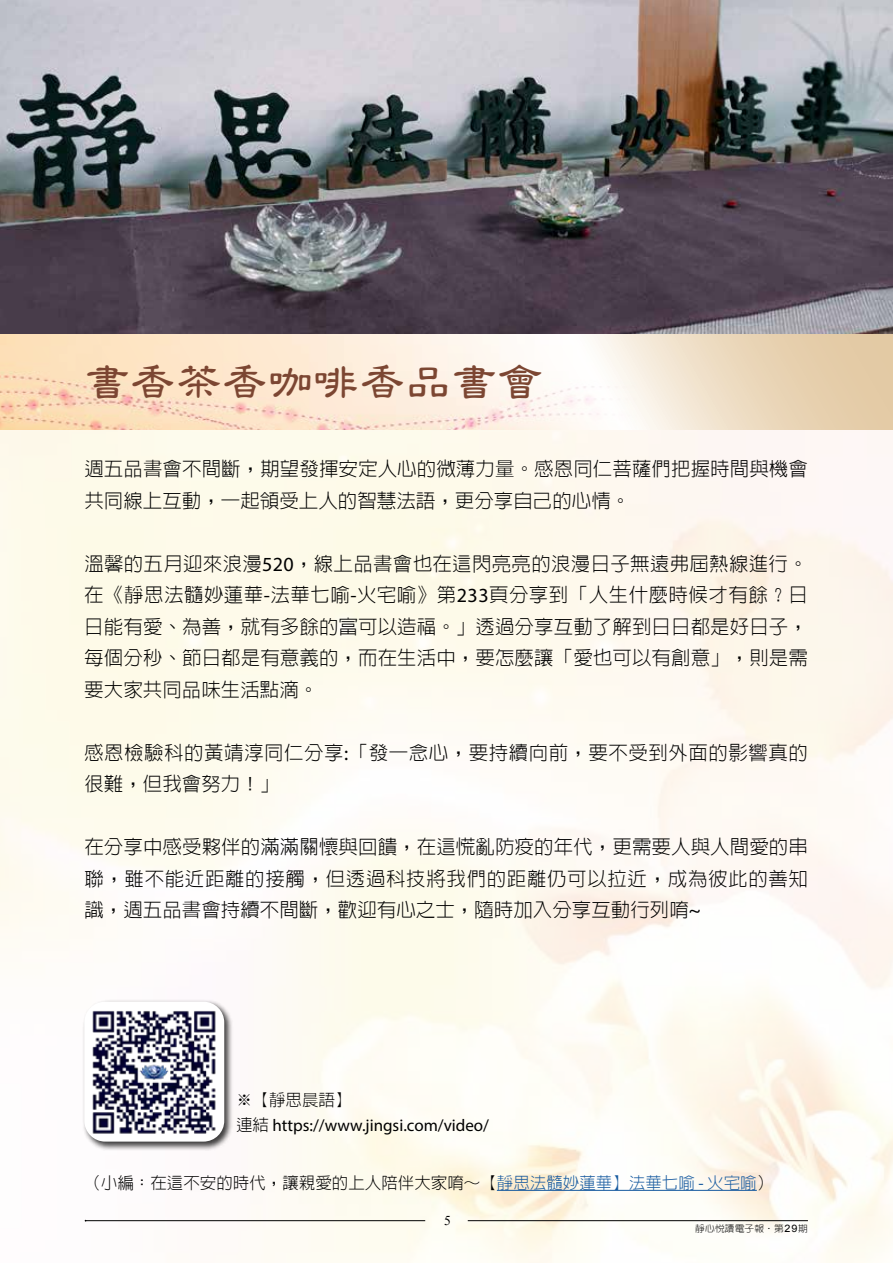
<style>
.page{position:relative;width:893px;height:1263px;background:#fff}
.page>*{position:absolute;margin:0;border:0;box-sizing:border-box;transform-origin:0 0}
.t1{font:600 45px "AR Li Shu B5";color:#7c4632}
.t2{font:300 19.5px/31.5px "AR Hei B5";letter-spacing:.005em;color:#000;text-align:justify}
.t3{font:300 19.5px/31.5px "AR Hei B5";letter-spacing:.025em;color:#000}
.t4{font:16.95px "Myriad Pro";color:#000}
.t5{font:300 16.5px "AR Hei B5";color:#000}
.t6{font:13.5px "Times New Roman";color:#000}
.t7{font:300 9.3px "AR Hei B5";letter-spacing:.01em;color:#000;scale:1.05 1}
.s1{font-family:"Myriad Pro";font-weight:400;font-size:20.1px}
.s2{font-family:"AR Hei B5";font-weight:300;font-size:16.5px}
.s3{color:#15599f}
.s4{font-family:"Myriad Pro";font-weight:400;font-size:16.95px;color:#15599f}
.s5{font-family:"AR Yuan B5";font-weight:700}
.s6{font-family:"Arial";font-weight:400;font-size:10.2px}
</style>
<div class="page">
<hr style="left:86px;top:1220px;width:339px;height:1px;background:#000">
<hr style="left:468px;top:1220px;width:340px;height:1px;background:#000">
<img style="left:0;top:0;width:893px;height:335px">
<img style="left:0;top:335px;width:893px;height:94px">
<div style="left:82px;top:999px;width:151px;height:152px;background:#000;opacity:.75"></div>
<div style="left:84px;top:1002px;width:140px;height:139px;background:#fff;border-radius:21px"></div>
<img style="left:92px;top:1010px;width:124px;height:124px">
<hr style="left:497px;top:1190px;width:260px;height:1px;background:#15599f">
<h1 class="t1" style="left:84px;top:358px;width:460px">書香茶香咖啡香品書會</h1>
<p class="t2" style="left:84px;top:453px;width:725px">週五品書會不間斷，期望發揮安定人心的微薄力量。感恩同仁菩薩們把握時間與機會共同線上互動，一起領受上人的智慧法語，更分享自己的心情。</p>
<p class="t2" style="left:84px;top:548px;width:725px">溫馨的五月迎來浪漫<span class="s1">520</span>，線上品書會也在這閃亮亮的浪漫日子無遠弗屆熱線進行。在《靜思法髓妙蓮華<span class="s1">-</span>法華七喻<span class="s1">-</span>火宅喻》第<span class="s1">233</span>頁分享到「人生什麼時候才有餘？日日能有愛、為善，就有多餘的富可以造福。」透過分享互動了解到日日都是好日子，每個分秒、節日都是有意義的，而在生活中，要怎麼讓「愛也可以有創意」，則是需要大家共同品味生活點滴。</p>
<p class="t3" style="left:84px;top:737px;width:725px">感恩檢驗科的黃靖淳同仁分享「<span class="s1">:</span> 發一念心，要持續向前，要不受到外面的影響真的很難，但我會努力!「</p>
<p class="t2" style="left:84px;top:831px;width:725px">在分享中感受夥伴的滿滿關懷與回饋，在這慌亂防疫的年代，更需要人與人間愛的串聯，雖不能近距離的接觸，但透過科技將我們的距離仍可以拉近，成為彼此的善知識，週五品書會持續不間斷，歡迎有心之士，隨時加入分享互動行列唷<span class="s1">~</span></p>
<p class="t5" style="left:236px;top:1091px;width:117px">※【靜思晨語【</p>
<p class="t4" style="left:236px;top:1115px;width:255px"><span class="s2">連結</span> https://www.jingsi.com/video/</p>
<p class="t5" style="left:84px;top:1174px;width:690px">（小編：在這不安的時代，讓親愛的上人陪伴大家唷～【<span class="s3">靜思法髓妙蓮華】法華七喻</span> <span class="s4">-</span> <span class="s3">火宅喻</span>(</p>
<p class="t6" style="left:444px;top:1211px;width:8px">5</p>
<p class="t7" style="left:695px;top:1223px;width:109px">靜心悅讀電子報<span class="s5">．</span>第<span class="s6">29</span>期</p>
</div>
